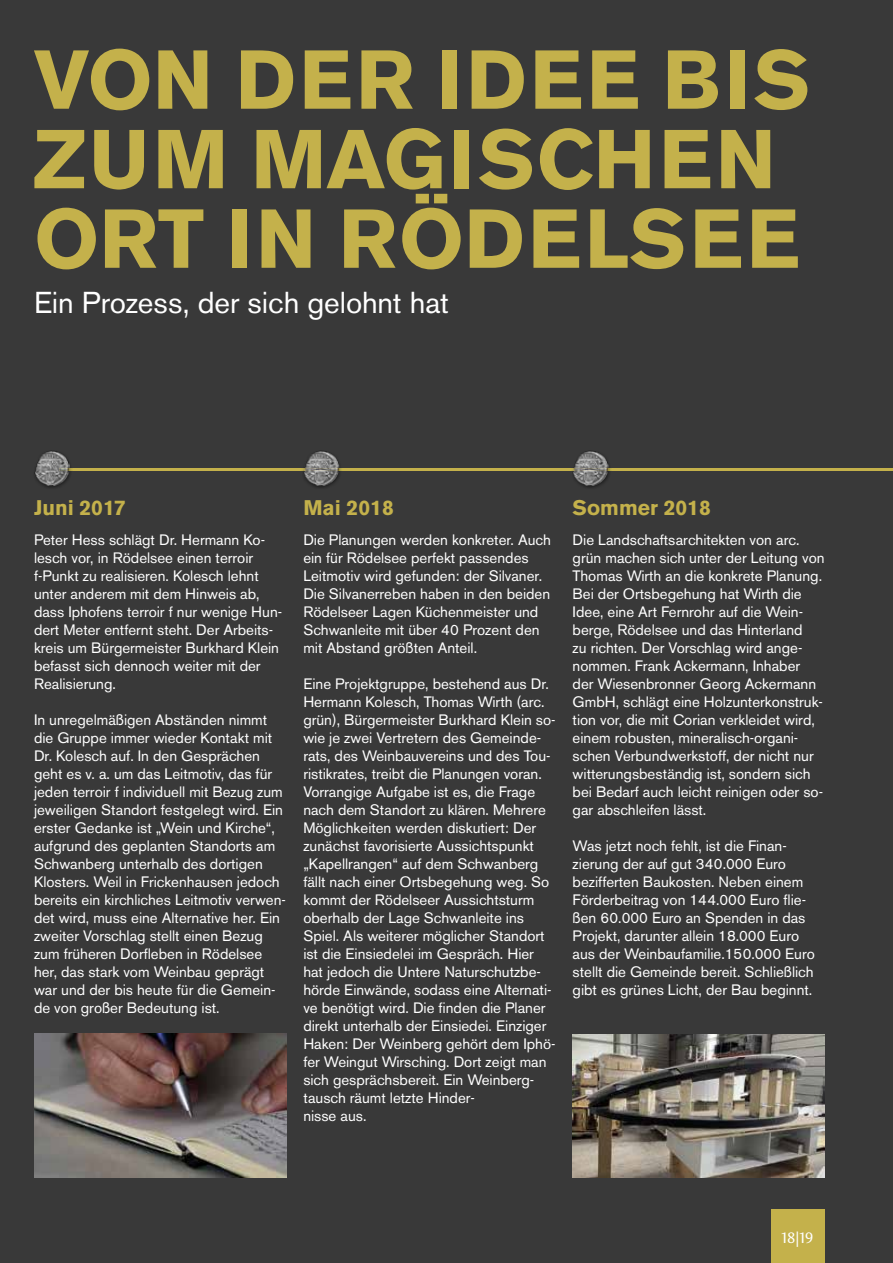
<style>
.page{position:relative;width:893px;height:1263px;background:#393939}
.page>*{position:absolute;margin:0;border:0;box-sizing:border-box;transform-origin:0 0}
.t1{font:700 82.5px/79.5px "Akzidenz Grotesk BE";letter-spacing:.04em;color:#c4b14b}
.t2{font:30px "Akzidenz Grotesk BE";letter-spacing:-.005em;color:#fff}
.t3{font:700 21px "Akzidenz Grotesk BE";color:#c4b14b}
.t4{font:15px/18px "Akzidenz Grotesk BE";color:#fff}
.t5{font:15px "Permian Serif Typeface";color:#fff}
</style>
<div class="page">
<hr style="left:59px;top:468px;width:834px;height:3px;background:#c4b14b">
<img style="left:45px;top:486px;width:14px;height:2px">
<img style="left:34px;top:450px;width:36px;height:36px">
<svg style="left:59px;top:468px;width:13px;height:3px"></svg>
<img style="left:314px;top:471px;width:26px;height:17px">
<img style="left:303px;top:450px;width:36px;height:36px">
<img style="left:304px;top:468px;width:35px;height:3px">
<img style="left:584px;top:465px;width:25px;height:23px">
<img style="left:573px;top:450px;width:35px;height:36px">
<img style="left:573px;top:468px;width:35px;height:3px">
<img style="left:573px;top:1034px;width:252px;height:143px">
<img style="left:34px;top:1034px;width:252px;height:143px">
<div style="left:771px;top:1210px;width:54px;height:53px;background:#c4b14b"></div>
<h1 class="t1" style="left:34px;top:41px;width:778px">VON DER IDEE BIS<br>ZUM MAGISCHEN<br>ORT IN RÖDELSEE</h1>
<h2 class="t2" style="left:34px;top:285px;width:416px">Ein Prozess, der sich gelohnt hat</h2>
<h3 class="t3" style="left:34px;top:495px;width:93px">Juni 2017</h3>
<p class="t4" style="left:34px;top:530px;width:250px">Peter Hess schlägt Dr. Hermann Ko&shy;lesch vor, in Rödelsee einen terroir f-Punkt zu realisieren. Kolesch lehnt unter anderem mit dem Hinweis ab, dass Iphofens terroir f nur wenige Hun&shy;dert Meter entfernt steht. Der Arbeits&shy;kreis um Bürgermeister Burkhard Klein befasst sich dennoch weiter mit der Realisierung.</p>
<p class="t4" style="left:34px;top:710px;width:253px">In unregelmäßigen Abständen nimmt die Gruppe immer wieder Kontakt mit Dr. Kolesch auf. In den Gesprächen geht es v. a. um das Leitmotiv, das für jeden terroir f individuell mit Bezug zum jeweiligen Standort festgelegt wird. Ein erster Gedanke ist „Wein und Kirche“, aufgrund des geplanten Standorts am Schwanberg unterhalb des dortigen Klosters. Weil in Frickenhausen jedoch bereits ein kirchliches Leitmotiv verwen&shy;det wird, muss eine Alternative her. Ein zweiter Vorschlag stellt einen Bezug zum früheren Dorfleben in Rödelsee her, das stark vom Weinbau geprägt war und der bis heute für die Gemein&shy;de von großer Bedeutung ist.</p>
<h3 class="t3" style="left:303px;top:495px;width:92px">Mai 2018</h3>
<p class="t4" style="left:303px;top:531px;width:249px">Die Planungen werden konkreter. Auch ein für Rödelsee perfekt passendes Leitmotiv wird gefunden: der Silvaner.<br>Die Silvanerreben haben in den beiden Rödelseer Lagen Küchenmeister und Schwanleite mit über 40 Prozent den mit Abstand größten Anteil.</p>
<p class="t4" style="left:303px;top:675px;width:254px">Eine Projektgruppe, bestehend aus Dr.<br>Hermann Kolesch, Thomas Wirth (arc. grün), Bürgermeister Burkhard Klein so&shy;wie je zwei Vertretern des Gemeinde&shy;rats, des Weinbauvereins und des Tou&shy;ristikrates, treibt die Planungen voran.<br>Vorrangige Aufgabe ist es, die Frage nach dem Standort zu klären. Mehrere Möglichkeiten werden diskutiert: Der zunächst favorisierte Aussichtspunkt „Kapellrangen“ auf dem Schwanberg fällt nach einer Ortsbegehung weg. So kommt der Rödelseer Aussichtsturm oberhalb der Lage Schwanleite ins Spiel. Als weiterer möglicher Standort ist die Einsiedelei im Gespräch. Hier hat jedoch die Untere Naturschutzbe&shy;hörde Einwände, sodass eine Alternati&shy;ve benötigt wird. Die finden die Planer direkt unterhalb der Einsiedei. Einziger Haken: Der Weinberg gehört dem Iphö&shy;fer Weingut Wirsching. Dort zeigt man sich gesprächsbereit. Ein Weinberg&shy;tausch räumt letzte Hinder-<br>nisse aus.</p>
<h3 class="t3" style="left:573px;top:495px;width:140px">Sommer 2018</h3>
<p class="t4" style="left:573px;top:531px;width:253px">Die Landschaftsarchitekten von arc. grün machen sich unter der Leitung von Thomas Wirth an die konkrete Planung.<br>Bei der Ortsbegehung hat Wirth die Idee, eine Art Fernrohr auf die Wein&shy;berge, Rödelsee und das Hinterland<br>zu richten. Der Vorschlag wird ange&shy;nommen. Frank Ackermann, Inhaber der Wiesenbronner Georg Ackermann GmbH, schlägt eine Holzunterkonstruk&shy;tion vor, die mit Corian verkleidet wird, einem robusten, mineralisch-organi&shy;schen Verbundwerkstoff, der nicht nur witterungsbeständig ist, sondern sich bei Bedarf auch leicht reinigen oder so&shy;gar abschleifen lässt.</p>
<p class="t4" style="left:573px;top:837px;width:244px">Was jetzt noch fehlt, ist die Finan&shy;zierung der auf gut 340.000 Euro bezifferten Baukosten. Neben einem Förderbeitrag von 144.000 Euro flie&shy;ßen 60.000 Euro an Spenden in das Projekt, darunter allein 18.000 Euro aus der Weinbaufamilie.150.000 Euro stellt die Gemeinde bereit. Schließlich gibt es grünes Licht, der Bau beginnt.</p>
<p class="t5" style="left:782px;top:1225px;width:33px">18|19</p>
</div>
